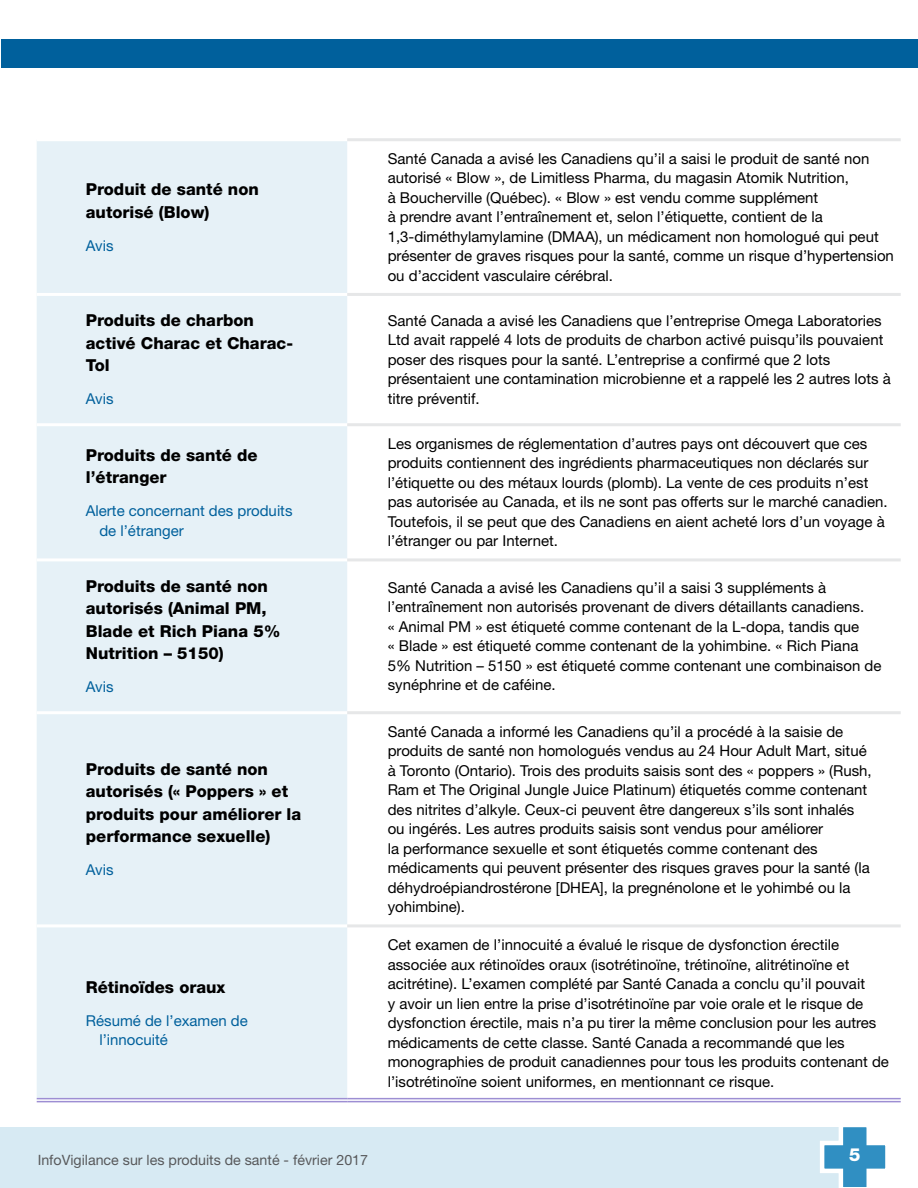
<style>
.page{position:relative;width:918px;height:1188px;background:#fff}
.page>*{position:absolute;margin:0;border:0;box-sizing:border-box;transform-origin:0 0}
.t1{font:800 18px "Helvetica Neue LT Std";color:#fff}
.Recap_-_Product{font:800 16.5px/22.5px "Helvetica Neue LT Std";color:#000}
.Text_-_Body{font:15px/19.5px "Helvetica Neue LT Std";color:#000}
.Recap_-_Com_Type{font:15px/19.5px "Helvetica Neue LT Std";color:#00609c}
.t2{font:14.25px "Helvetica Neue LT Std";color:#58595b}
</style>
<div class="page">
<div style="left:1px;top:1127px;width:854px;height:61px;background:#d7eaf3"></div>
<hr style="left:0;top:1127px;width:1px;height:61px;background:#d7eaf3">
<svg style="left:820px;top:1127px;width:66px;height:61px"></svg>
<div style="left:1px;top:39px;width:917px;height:29px;background:#00609c"></div>
<div style="left:37px;top:141px;width:310px;height:957px;background:#e6f1f7"></div>
<svg style="left:37px;top:1099px;width:310px;height:2px"></svg>
<svg style="left:347px;top:1099px;width:554px;height:2px"></svg>
<hr style="left:37px;top:293px;width:310px;height:3px;background:#fff">
<hr style="left:37px;top:423px;width:310px;height:3px;background:#fff">
<hr style="left:37px;top:558px;width:310px;height:3px;background:#fff">
<hr style="left:37px;top:711px;width:310px;height:3px;background:#fff">
<hr style="left:347px;top:138px;width:554px;height:3px;background:#e6e7e8">
<hr style="left:347px;top:293px;width:554px;height:3px;background:#e6e7e8">
<hr style="left:347px;top:423px;width:554px;height:3px;background:#e6e7e8">
<hr style="left:347px;top:558px;width:554px;height:3px;background:#e6e7e8">
<hr style="left:347px;top:711px;width:554px;height:3px;background:#e6e7e8">
<hr style="left:37px;top:924px;width:310px;height:3px;background:#fff">
<hr style="left:347px;top:924px;width:554px;height:3px;background:#e6e7e8">
<hr style="left:37px;top:1098px;width:310px;height:1px;background:#9d8ed3">
<hr style="left:37px;top:1101px;width:310px;height:1px;background:#9d8ed3">
<hr style="left:347px;top:1098px;width:554px;height:1px;background:#9d8ed3">
<hr style="left:347px;top:1101px;width:554px;height:1px;background:#9d8ed3">
<p class="Recap_-_Product" style="left:86px;top:178px;width:175px">Produit de santé non autorisé (Blow)</p>
<p class="Recap_-_Com_Type" style="left:86px;top:235px;width:29px">Avis</p>
<p class="Recap_-_Product" style="left:86px;top:309px;width:209px">Produits de charbon activé Charac et Charac-<br>Tol</p>
<p class="Recap_-_Com_Type" style="left:86px;top:389px;width:29px">Avis</p>
<p class="Recap_-_Product" style="left:86px;top:444px;width:173px">Produits de santé de l’étranger</p>
<p class="Recap_-_Com_Type" style="left:99px;top:501px;width:195px;text-indent:-13px">Alerte concernant des produits de l’étranger</p>
<p class="Recap_-_Product" style="left:86px;top:575px;width:196px">Produits de santé non autorisés (Animal PM,<br>Blade et Rich Piana 5%<br>Nutrition – 5150)</p>
<p class="Recap_-_Com_Type" style="left:86px;top:677px;width:29px">Avis</p>
<p class="Recap_-_Product" style="left:86px;top:758px;width:217px">Produits de santé non autorisés (« Poppers » et produits pour améliorer la performance sexuelle)</p>
<p class="Recap_-_Com_Type" style="left:86px;top:860px;width:29px">Avis</p>
<p class="Recap_-_Product" style="left:86px;top:976px;width:141px">Rétinoïdes oraux</p>
<p class="Recap_-_Com_Type" style="left:99px;top:1010px;width:150px;text-indent:-13px">Résumé de l’examen de l’innocuité</p>
<p class="Text_-_Body" style="left:388px;top:149px;width:508px">Santé Canada a avisé les Canadiens qu’il a saisi le produit de santé non autorisé « Blow », de Limitless Pharma, du magasin Atomik Nutrition,<br>à Boucherville (Québec). « Blow » est vendu comme supplément<br>à prendre avant l’entraînement et, selon l’étiquette, contient de la 1,3-diméthylamylamine (DMAA), un médicament non homologué qui peut présenter de graves risques pour la santé, comme un risque d’hypertension ou d’accident vasculaire cérébral.</p>
<p class="Text_-_Body" style="left:388px;top:311px;width:505px">Santé Canada a avisé les Canadiens que l’entreprise Omega Laboratories Ltd avait rappelé 4 lots de produits de charbon activé puisqu’ils pouvaient poser des risques pour la santé. L’entreprise a confirmé que 2 lots présentaient une contamination microbienne et a rappelé les 2 autres lots à titre préventif.</p>
<p class="Text_-_Body" style="left:388px;top:434px;width:502px">Les organismes de réglementation d’autres pays ont découvert que ces produits contiennent des ingrédients pharmaceutiques non déclarés sur l’étiquette ou des métaux lourds (plomb). La vente de ces produits n’est pas autorisée au Canada, et ils ne sont pas offerts sur le marché canadien.<br>Toutefois, il se peut que des Canadiens en aient acheté lors d’un voyage à l’étranger ou par Internet.</p>
<p class="Text_-_Body" style="left:388px;top:578px;width:495px">Santé Canada a avisé les Canadiens qu’il a saisi 3 suppléments à l’entraînement non autorisés provenant de divers détaillants canadiens.<br>« Animal PM » est étiqueté comme contenant de la L-dopa, tandis que<br>« Blade » est étiqueté comme contenant de la yohimbine. « Rich Piana 5% Nutrition – 5150 » est étiqueté comme contenant une combinaison de synéphrine et de caféine.</p>
<p class="Text_-_Body" style="left:388px;top:722px;width:486px">Santé Canada a informé les Canadiens qu’il a procédé à la saisie de produits de santé non homologués vendus au 24 Hour Adult Mart, situé à Toronto (Ontario). Trois des produits saisis sont des « poppers » (Rush, Ram et The Original Jungle Juice Platinum) étiquetés comme contenant des nitrites d’alkyle. Ceux-ci peuvent être dangereux s’ils sont inhalés ou ingérés. Les autres produits saisis sont vendus pour améliorer<br>la performance sexuelle et sont étiquetés comme contenant des médicaments qui peuvent présenter des risques graves pour la santé (la déhydroépiandrostérone [DHEA], la pregnénolone et le yohimbé ou la yohimbine).</p>
<p class="Text_-_Body" style="left:388px;top:935px;width:503px">Cet examen de l’innocuité a évalué le risque de dysfonction érectile associée aux rétinoïdes oraux (isotrétinoïne, trétinoïne, alitrétinoïne et acitrétine). L’examen complété par Santé Canada a conclu qu’il pouvait<br>y avoir un lien entre la prise d’isotrétinoïne par voie orale et le risque de dysfonction érectile, mais n’a pu tirer la même conclusion pour les autres médicaments de cette classe. Santé Canada a recommandé que les monographies de produit canadiennes pour tous les produits contenant de l’isotrétinoïne soient uniformes, en mentionnant ce risque.</p>
<p class="t2" style="left:38px;top:1152px;width:332px">InfoVigilance sur les produits de santé - février 2017</p>
<p class="t1" style="left:849px;top:1144px;width:13px">5</p>
</div>
